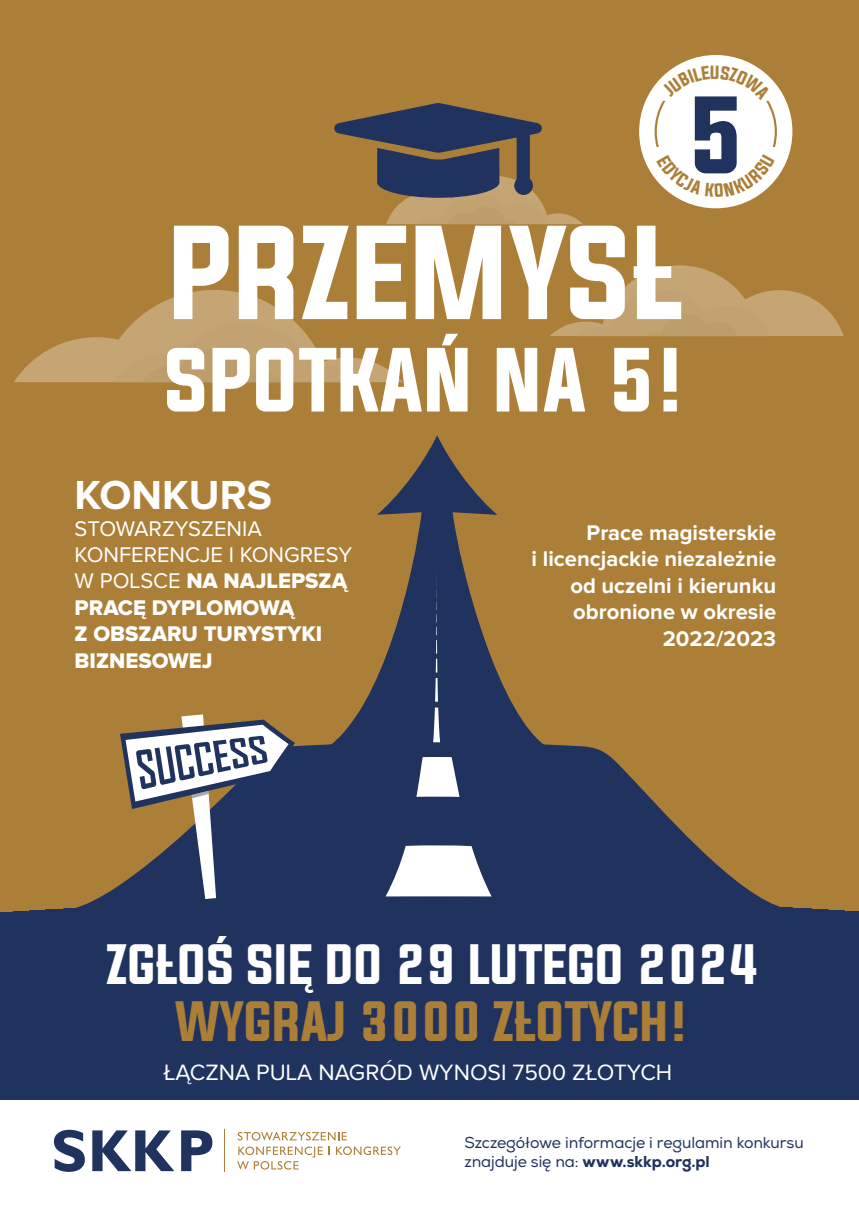
<style>
.page{position:relative;width:859px;height:1208px;background:#ac7f38}
.page>*{position:absolute;margin:0;border:0;box-sizing:border-box;transform-origin:0 0}
.t1{font:113px "Evogria";color:#fff}
.t2{font:77px "Evogria";color:#fff}
.t3{font:48px "Evogria";color:#fff}
.t4{font:48px "Evogria";color:#ac7f38}
.t5{font:700 42px "Proxima Nova";color:#fff}
.t6{font:23px "Proxima Nova";color:#fff}
.t7{font:700 22px/26.4px "Proxima Nova";color:#fff;text-align:right}
.t8{font:22px/26.4px "Proxima Nova Extrabld";color:#fff}
.t9{font:22px/26.4px "Proxima Nova";color:#fff}
.t10{font:16.2px "Evogria";color:#ac7f38}
.t11{font:15.8px/18.9px "Nexa";letter-spacing:-.005em;color:#20325e}
.s1{font-family:"Proxima Nova"}
.s2{font-weight:800}
</style>
<div class="page">
<svg style="left:362px;top:435px;width:152px;height:272px"></svg>
<div style="left:0;top:1094px;width:859px;height:6px;background:#20325e"></div>
<div style="left:0;top:1085px;width:859px;height:9px;background:#20325e"></div>
<div style="left:0;top:1077px;width:859px;height:8px;background:#20325e"></div>
<div style="left:0;top:1069px;width:859px;height:8px;background:#20325e"></div>
<div style="left:0;top:1061px;width:859px;height:8px;background:#20325e"></div>
<div style="left:0;top:1053px;width:859px;height:8px;background:#20325e"></div>
<div style="left:0;top:1045px;width:859px;height:8px;background:#20325e"></div>
<div style="left:0;top:1036px;width:859px;height:9px;background:#20325e"></div>
<div style="left:0;top:1028px;width:859px;height:8px;background:#20325e"></div>
<div style="left:0;top:1020px;width:859px;height:8px;background:#20325e"></div>
<div style="left:0;top:1012px;width:859px;height:8px;background:#20325e"></div>
<div style="left:0;top:1004px;width:859px;height:8px;background:#20325e"></div>
<div style="left:0;top:996px;width:859px;height:8px;background:#20325e"></div>
<div style="left:0;top:988px;width:859px;height:8px;background:#20325e"></div>
<div style="left:0;top:979px;width:859px;height:9px;background:#20325e"></div>
<div style="left:0;top:910px;width:859px;height:69px;background:#20325e"></div>
<div style="left:32px;top:909px;width:827px;height:62px;background:#20325e"></div>
<div style="left:55px;top:907px;width:804px;height:56px;background:#20325e"></div>
<div style="left:78px;top:896px;width:762px;height:59px;background:#20325e"></div>
<svg style="left:435px;top:678px;width:3px;height:23px"></svg>
<svg style="left:436px;top:537px;width:2px;height:135px"></svg>
<div style="left:0;top:1100px;width:859px;height:108px;background:#fff"></div>
<svg style="left:14px;top:290px;width:388px;height:92px"></svg>
<svg style="left:550px;top:265px;width:294px;height:71px"></svg>
<svg style="left:111px;top:707px;width:696px;height:240px"></svg>
<svg style="left:238px;top:1132px;width:109px;height:8px"></svg>
<svg style="left:336px;top:1146px;width:65px;height:9px"></svg>
<svg style="left:237px;top:1146px;width:86px;height:23px"></svg>
<hr style="left:224px;top:1129px;width:1px;height:42px;background:#ac7f38">
<svg style="left:54px;top:1129px;width:31px;height:42px"></svg>
<svg style="left:92px;top:1130px;width:82px;height:41px"></svg>
<svg style="left:181px;top:1130px;width:31px;height:41px"></svg>
<svg style="left:334px;top:103px;width:249px;height:121px"></svg>
<div style="left:639px;top:55px;width:153px;height:153px;background:#fff;border-radius:50%"></div>
<svg style="left:655px;top:65px;width:122px;height:132px"></svg>
<p class="t10" style="left:710px;top:60px;width:11px">U</p>
<h1 class="t1" style="left:169px;top:193px;width:516px">PRZEMYSŁ</h1>
<h2 class="t2" style="left:165px;top:326px;width:525px">SPOTKAŃ NA 5!</h2>
<h3 class="t5" style="left:75px;top:476px;width:199px">KONKURS</h3>
<p class="t9" style="left:75px;top:516px;width:279px">STOWARZYSZENIA<br>KONFERENCJE I KONGRESY</p>
<p class="t8" style="left:75px;top:569px;width:274px"><span class="s1">W POLSCE</span> NA NAJLEPSZĄ<br>PRACĘ DYPLOMOWĄ<br>Z OBSZARU TURYSTYKI<br>BIZNESOWEJ</p>
<p class="t7" style="left:532px;top:520px;width:246px">Prace magisterskie<br>i licencjackie niezależnie od uczelni i kierunku obronione w okresie<br>2022/2023</p>
<h3 class="t3" style="left:107px;top:930px;width:654px">ZGŁOŚ SIĘ DO 29 LUTEGO 2024</h3>
<h3 class="t4" style="left:175px;top:987px;width:516px">WYGRAJ 3000 ZŁOTYCH!</h3>
<p class="t6" style="left:164px;top:1061px;width:510px">ŁĄCZNA PULA NAGRÓD WYNOSI 7500 ZŁOTYCH</p>
<p class="t11" style="left:465px;top:1133px;width:341px">Szczegółowe informacje i regulamin konkursu znajduje się na: <span class="s2">www.skkp.org.pl</span></p>
</div>
